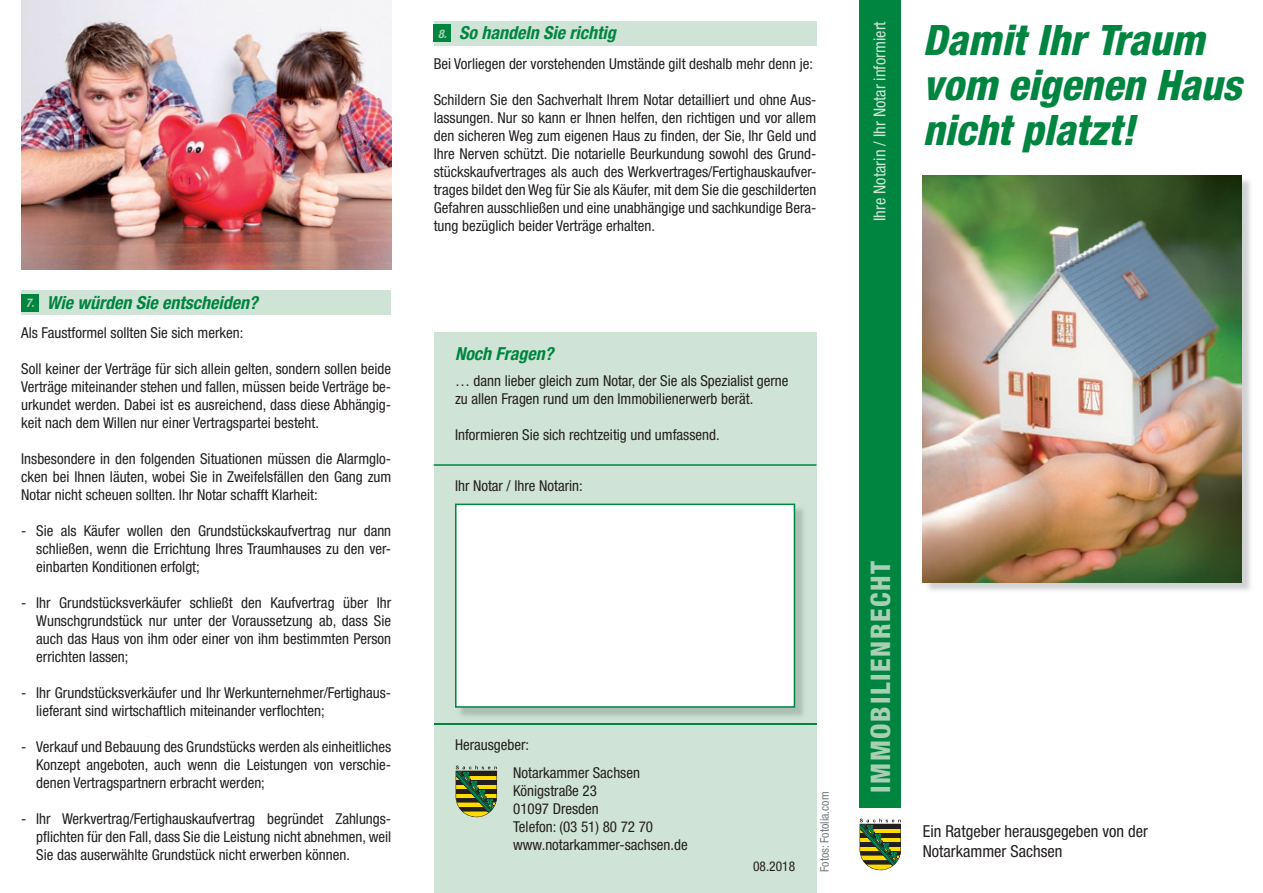
<style>
.page{position:relative;width:1263px;height:893px;background:#fff}
.page>*{position:absolute;margin:0;border:0;box-sizing:border-box;transform-origin:0 0}
.t1{font:italic 800 condensed 42px/45px "Helvetica Neue";color:#008540}
.t2{font:800 condensed 27px "Helvetica Neue";letter-spacing:.06em;color:#a8ceb4}
.t3{font:italic 700 condensed 18px "Helvetica Neue";color:#008540}
.t4{font:condensed 16.5px/19.8px "Helvetica Neue";color:#231f20}
.t5{font:condensed 16.5px "Helvetica Neue";color:#cfe4d6}
.t6{font:condensed 15px/18px "Helvetica Neue";color:#231f20;text-align:justify}
.t7{font:condensed 13.5px "Helvetica Neue";color:#231f20}
.t8{font:condensed 12px "Helvetica Neue";color:#76787b}
.t9{font:italic 700 condensed 12px "Helvetica Neue";color:#a8ceb4}
.s1{font-size:12px;color:#a8ceb4}
</style>
<div class="page">
<svg style="left:859px;top:819px;width:42px;height:52px"></svg>
<div style="left:860px;top:0;width:41px;height:808px;background:#008540"></div>
<div style="left:434px;top:332px;width:382px;height:561px;background:#cfe4d6"></div>
<hr style="left:434px;top:724px;width:382px;height:1px;background:#008540">
<svg style="left:456px;top:765px;width:41px;height:53px"></svg>
<hr style="left:434px;top:464px;width:382px;height:2px;background:#008540">
<img style="left:457px;top:505px;width:354px;height:219px">
<div style="left:455px;top:504px;width:340px;height:204px;background:#fff;border:2px solid #008540"></div>
<div style="left:21px;top:291px;width:370px;height:24px;background:#cfe4d6"></div>
<div style="left:21px;top:294px;width:17px;height:17px;background:#008540"></div>
<div style="left:434px;top:21px;width:382px;height:24px;background:#cfe4d6"></div>
<div style="left:434px;top:25px;width:17px;height:17px;background:#008540"></div>
<img style="left:21px;top:0;width:370px;height:269px">
<img style="left:924px;top:180px;width:327px;height:411px">
<img style="left:923px;top:175px;width:319px;height:407px">
<p class="t3" style="left:47px;top:291px;width:212px">Wie würden Sie entscheiden?</p>
<p class="t6" style="left:21px;top:323px;width:224px">Als Faustformel sollten Sie sich merken:</p>
<p class="t6" style="left:21px;top:359px;width:371px">Soll keiner der Verträge für sich allein gelten, sondern sollen beide Verträge miteinander stehen und fallen, müssen beide Verträge be&shy;urkundet werden. Dabei ist es ausreichend, dass diese Abhängig&shy;keit nach dem Willen nur einer Vertragspartei besteht.</p>
<p class="t6" style="left:21px;top:449px;width:371px">Insbesondere in den folgenden Situationen müssen die Alarmglo&shy;cken bei Ihnen läuten, wobei Sie in Zweifelsfällen den Gang zum Notar nicht scheuen sollten. Ihr Notar schafft Klarheit:</p>
<p class="t6" style="left:36px;top:521px;width:356px;text-indent:-15px">- Sie als Käufer wollen den Grundstückskaufvertrag nur dann schließen, wenn die Errichtung Ihres Traumhauses zu den ver&shy;einbarten Konditionen erfolgt;</p>
<p class="t6" style="left:36px;top:593px;width:356px;text-indent:-15px">- Ihr Grundstücksverkäufer schließt den Kaufvertrag über Ihr Wunschgrundstück nur unter der Voraussetzung ab, dass Sie auch das Haus von ihm oder einer von ihm bestimmten Person errichten lassen;</p>
<p class="t6" style="left:36px;top:683px;width:356px;text-indent:-15px">- Ihr Grundstücksverkäufer und Ihr Werkunternehmer/Fertighaus&shy;lieferant sind wirtschaftlich miteinander verflochten;</p>
<p class="t6" style="left:36px;top:737px;width:356px;text-indent:-15px">- Verkauf und Bebauung des Grundstücks werden als einheitliches Konzept angeboten, auch wenn die Leistungen von verschie&shy;denen Vertragspartnern erbracht werden;</p>
<p class="t6" style="left:36px;top:809px;width:356px;text-indent:-15px">- Ihr Werkvertrag/Fertighauskaufvertrag begründet Zahlungs&shy;pflichten für den Fall, dass Sie die Leistung nicht abnehmen, weil Sie das auserwählte Grundstück nicht erwerben können.</p>
<p class="t9" style="left:26px;top:295px;width:10px">7.</p>
<p class="t3" style="left:438px;top:22px;width:179px"><span class="s1">8.</span> So handeln Sie richtig</p>
<p class="t6" style="left:434px;top:55px;width:381px">Bei Vorliegen der vorstehenden Umstände gilt deshalb mehr denn je:</p>
<p class="t6" style="left:434px;top:91px;width:384px">Schildern Sie den Sachverhalt Ihrem Notar detailliert und ohne Aus&shy;lassungen. Nur so kann er Ihnen helfen, den richtigen und vor allem den sicheren Weg zum eigenen Haus zu finden, der Sie, Ihr Geld und Ihre Nerven schützt. Die notarielle Beurkundung sowohl des Grund&shy;stückskaufvertrages als auch des Werkvertrages/Fertighauskaufver&shy;trages bildet den Weg für Sie als Käufer, mit dem Sie die geschilderten Gefahren ausschließen und eine unabhängige und sachkundige Bera&shy;tung bezüglich beider Verträge erhalten.</p>
<p class="t5" style="left:870px;top:221px;width:201px;rotate:-90deg">Ihre Notarin / Ihr Notar informiert</p>
<h1 class="t1" style="left:923px;top:17px;width:320px">Damit Ihr Traum vom eigenen Haus nicht platzt!</h1>
<p class="t3" style="left:455px;top:342px;width:100px">Noch Fragen?</p>
<p class="t6" style="left:455px;top:372px;width:335px">… dann lieber gleich zum Notar, der Sie als Spezialist gerne zu allen Fragen rund um den Immobilienerwerb berät.</p>
<p class="t6" style="left:455px;top:426px;width:266px">Informieren Sie sich rechtzeitig und umfassend.</p>
<p class="t6" style="left:455px;top:476px;width:129px">Ihr Notar / Ihre Notarin:</p>
<p class="t6" style="left:455px;top:736px;width:76px">Herausgeber:</p>
<p class="t6" style="left:513px;top:763px;width:176px;text-align:left">Notarkammer Sachsen<br>Königstraße 23<br>01097 Dresden<br>Telefon: (03 51) 80 72 70 www.notarkammer-sachsen.de</p>
<p class="t7" style="left:753px;top:858px;width:44px">08.2018</p>
<p class="t8" style="left:818px;top:872px;width:82px;rotate:-90deg">Fotos: Fotolia.com</p>
<h2 class="t2" style="left:864px;top:793px;width:234px;rotate:-90deg">IMMOBILIENRECHT</h2>
<p class="t4" style="left:923px;top:821px;width:227px">Ein Ratgeber herausgegeben von der<br>Notarkammer Sachsen</p>
</div>
